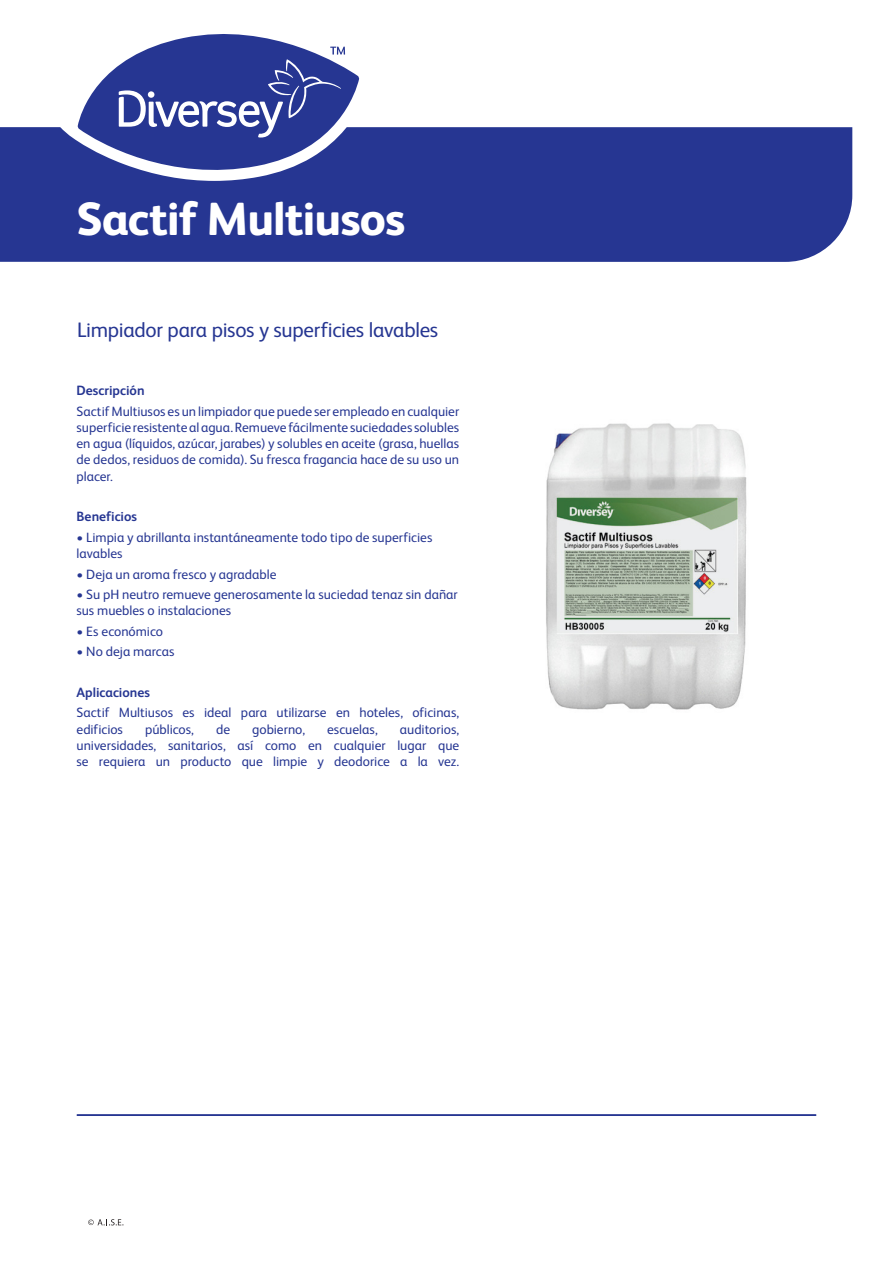
<style>
.page{position:relative;width:893px;height:1263px;background:#fff}
.page>*{position:absolute;margin:0;border:0;box-sizing:border-box;transform-origin:0 0}
.t1{font:800 46.5px "FS Albert Pro";letter-spacing:-.02em;color:#fff}
.Product_Description{font:21px "FS Albert Pro";letter-spacing:-.015em;color:#263692}
.Maintext{font:13.5px/16.2px "FS Albert Pro";color:#263692}
.Maintext-2{font:700 13.5px "FS Albert Pro";color:#263692}
</style>
<div class="page">
<div style="left:0;top:127px;width:852px;height:135px;background:#263692"></div>
<hr style="left:77px;top:1114px;width:739px;height:2px;background:#263692">
<svg style="left:88px;top:1219px;width:35px;height:6px"></svg>
<img style="left:546px;top:423px;width:201px;height:287px">
<svg style="left:58px;top:78px;width:316px;height:103px"></svg>
<svg style="left:78px;top:34px;width:281px;height:148px;fill:#263692"></svg>
<svg style="left:119px;top:47px;width:226px;height:91px;background:#4a58a4"></svg>
<p class="t1" style="left:77px;top:183px;width:330px">Sactif Multiusos</p>
<p class="Product_Description" style="left:77px;top:315px;width:363px">Limpiador para pisos y superficies lavables</p>
<p class="Maintext-2" style="left:77px;top:381px;width:70px">Descripción</p>
<p class="Maintext" style="left:77px;top:402px;width:384px;text-align:justify">Sactif Multiusos es un limpiador que puede ser empleado en cualquier superficie resistente al agua. Remueve fácilmente suciedades solubles en agua (líquidos, azúcar, jarabes) y solubles en aceite (grasa, huellas de dedos, residuos de comida). Su fresca fragancia hace de su uso un placer.</p>
<p class="Maintext-2" style="left:77px;top:507px;width:62px">Beneficios</p>
<p class="Maintext" style="left:77px;top:528px;width:357px">• Limpia y abrillanta instantáneamente todo tipo de superficies lavables</p>
<p class="Maintext" style="left:77px;top:565px;width:201px">• Deja un aroma fresco y agradable</p>
<p class="Maintext" style="left:77px;top:585px;width:383px">• Su pH neutro remueve generosamente la suciedad tenaz sin dañar sus muebles o instalaciones</p>
<p class="Maintext" style="left:77px;top:622px;width:88px">• Es económico</p>
<p class="Maintext" style="left:77px;top:642px;width:100px">• No deja marcas</p>
<p class="Maintext-2" style="left:77px;top:683px;width:75px">Aplicaciones</p>
<p class="Maintext" style="left:77px;top:704px;width:384px">Sactif Multiusos es ideal para utilizarse en hoteles, oficinas, edificios</p>
<p class="Maintext" style="left:77px;top:720px;width:384px;text-align:justify;text-indent:323px">auditorios, universidades, sanitarios, así como en cualquier lugar que se requiera un producto que limpie y deodorice a la vez.</p>
<p class="Maintext" style="left:145px;top:720px;width:50px">públicos,</p>
<p class="Maintext" style="left:216px;top:720px;width:16px">de</p>
<p class="Maintext" style="left:252px;top:720px;width:54px">gobierno,</p>
<p class="Maintext" style="left:327px;top:720px;width:52px">escuelas,</p>
</div>
